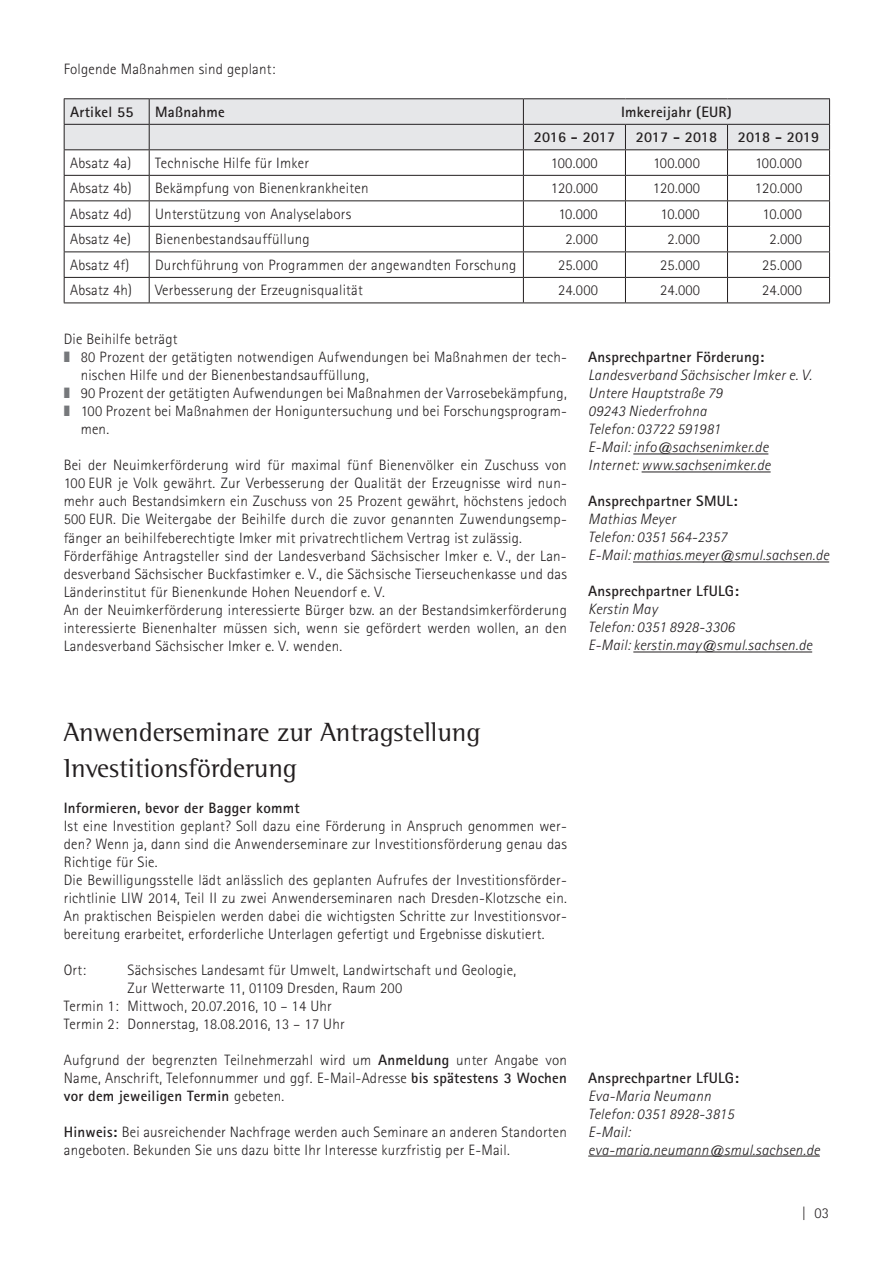
<style>
.page{position:relative;width:893px;height:1263px;background:#fff}
.page>*{position:absolute;margin:0;border:0;box-sizing:border-box;transform-origin:0 0}
.t1{font:27px/36px "Rotis Semi Serif";color:#231f20}
.t2{font:300 15px/18px "Rotis Sans Serif Std";letter-spacing:.015em;color:#231f20}
.t3{font:italic 300 15px/18px "Rotis Sans Serif Std";letter-spacing:.015em;color:#231f20}
.t4{font:700 15px "Rotis Sans Serif Std";letter-spacing:.015em;color:#231f20}
.s1{color:#76787b}
.s2{font-weight:700}
</style>
<div class="page">
<hr style="left:633px;top:454px;width:135px;height:1px;background:#231f20">
<hr style="left:642px;top:472px;width:129px;height:1px;background:#231f20">
<hr style="left:633px;top:562px;width:196px;height:1px;background:#231f20">
<hr style="left:633px;top:652px;width:179px;height:1px;background:#231f20">
<hr style="left:588px;top:1156px;width:232px;height:1px;background:#231f20">
<hr style="left:64px;top:98px;width:85px;height:1px;background:#231f20">
<hr style="left:149px;top:98px;width:374px;height:1px;background:#231f20">
<hr style="left:523px;top:98px;width:102px;height:1px;background:#231f20">
<hr style="left:625px;top:98px;width:102px;height:1px;background:#231f20">
<hr style="left:727px;top:98px;width:103px;height:1px;background:#231f20">
<svg style="left:64px;top:99px;width:766px;height:204px"></svg>
<hr style="left:64px;top:303px;width:85px;height:1px;background:#231f20">
<hr style="left:149px;top:303px;width:374px;height:1px;background:#231f20">
<hr style="left:523px;top:303px;width:102px;height:1px;background:#231f20">
<hr style="left:625px;top:303px;width:102px;height:1px;background:#231f20">
<hr style="left:727px;top:303px;width:103px;height:1px;background:#231f20">
<p class="t2" style="left:64px;top:60px;width:213px">Folgende Maßnahmen sind geplant:</p>
<p class="t4" style="left:70px;top:102px;width:65px">Artikel 55</p>
<p class="t4" style="left:155px;top:102px;width:71px">Maßnahme</p>
<p class="t4" style="left:621px;top:102px;width:112px">Imkereijahr (EUR)</p>
<p class="t4" style="left:534px;top:128px;width:83px">2016 - 2017</p>
<p class="t4" style="left:636px;top:128px;width:83px">2017 - 2018</p>
<p class="t4" style="left:738px;top:128px;width:83px">2018 - 2019</p>
<p class="t2" style="left:70px;top:154px;width:63px">Absatz 4a)</p>
<p class="t2" style="left:155px;top:154px;width:155px">Technische Hilfe für Imker</p>
<p class="t2" style="left:551px;top:154px;width:48px">100.000</p>
<p class="t2" style="left:653px;top:154px;width:48px">100.000</p>
<p class="t2" style="left:755px;top:154px;width:48px">100.000</p>
<p class="t2" style="left:70px;top:179px;width:63px">Absatz 4b)</p>
<p class="t2" style="left:155px;top:179px;width:215px">Bekämpfung von Bienenkrankheiten</p>
<p class="t2" style="left:551px;top:179px;width:49px">120.000</p>
<p class="t2" style="left:653px;top:179px;width:49px">120.000</p>
<p class="t2" style="left:755px;top:179px;width:49px">120.000</p>
<p class="t2" style="left:70px;top:205px;width:63px">Absatz 4d)</p>
<p class="t2" style="left:155px;top:205px;width:198px">Unterstützung von Analyselabors</p>
<p class="t2" style="left:558px;top:205px;width:41px">10.000</p>
<p class="t2" style="left:660px;top:205px;width:41px">10.000</p>
<p class="t2" style="left:762px;top:205px;width:41px">10.000</p>
<p class="t2" style="left:70px;top:230px;width:62px">Absatz 4e)</p>
<p class="t2" style="left:155px;top:230px;width:156px">Bienenbestandsauffüllung</p>
<p class="t2" style="left:565px;top:230px;width:34px">2.000</p>
<p class="t2" style="left:668px;top:230px;width:34px">2.000</p>
<p class="t2" style="left:770px;top:230px;width:34px">2.000</p>
<p class="t2" style="left:70px;top:256px;width:61px">Absatz 4f)</p>
<p class="t2" style="left:155px;top:256px;width:363px">Durchführung von Programmen der angewandten Forschung</p>
<p class="t2" style="left:558px;top:256px;width:41px">25.000</p>
<p class="t2" style="left:660px;top:256px;width:41px">25.000</p>
<p class="t2" style="left:762px;top:256px;width:41px">25.000</p>
<p class="t2" style="left:70px;top:281px;width:64px">Absatz 4h)</p>
<p class="t2" style="left:155px;top:281px;width:209px">Verbesserung der Erzeugnisqualität</p>
<p class="t2" style="left:558px;top:281px;width:41px">24.000</p>
<p class="t2" style="left:660px;top:281px;width:41px">24.000</p>
<p class="t2" style="left:762px;top:281px;width:41px">24.000</p>
<p class="t2" style="left:64px;top:330px;width:115px">Die Beihilfe beträgt</p>
<p class="t2" style="left:64px;top:348px;width:505px"><span class="s1">❚</span> 80 Prozent der getätigten notwendigen Aufwendungen bei Maßnahmen der tech-</p>
<p class="t2" style="left:81px;top:366px;width:290px">nischen Hilfe und der Bienenbestandsauffüllung,</p>
<p class="t2" style="left:64px;top:384px;width:505px"><span class="s1">❚</span> 90 Prozent der getätigten Aufwendungen bei Maßnahmen der Varrosebekämpfung,</p>
<p class="t2" style="left:64px;top:402px;width:505px"><span class="s1">❚</span> 100 Prozent bei Maßnahmen der Honiguntersuchung und bei Forschungsprogram-</p>
<p class="t2" style="left:81px;top:420px;width:30px">men.</p>
<p class="t2" style="left:64px;top:456px;width:505px">Bei der Neuimkerförderung wird für maximal fünf Bienenvölker ein Zuschuss von 100 EUR je Volk gewährt. Zur Verbesserung der Qualität der Erzeugnisse wird nun&shy;mehr auch Bestandsimkern ein Zuschuss von 25 Prozent gewährt, höchstens jedoch 500 EUR. Die Weitergabe der Beihilfe durch die zuvor genannten Zuwendungsemp&shy;fänger an beihilfeberechtigte Imker mit privatrechtlichem Vertrag ist zulässig.<br>Förderfähige Antragsteller sind der Landesverband Sächsischer Imker e. V., der Lan&shy;desverband Sächsischer Buckfastimker e. V., die Sächsische Tierseuchenkasse und das Länderinstitut für Bienenkunde Hohen Neuendorf e. V.<br>An der Neuimkerförderung interessierte Bürger bzw. an der Bestandsimkerförderung interessierte Bienenhalter müssen sich, wenn sie gefördert werden wollen, an den Landesverband Sächsischer Imker e. V. wenden.</p>
<p class="t4" style="left:588px;top:348px;width:178px">Ansprechpartner Förderung:</p>
<p class="t3" style="left:588px;top:367px;width:225px">Landesverband Sächsischer Imker e. V.<br>Untere Hauptstraße 79<br>09243 Niederfrohna<br>Telefon: 03722 591981<br>E-Mail: info@sachsenimker.de<br>Internet: www.sachsenimker.de</p>
<p class="t4" style="left:588px;top:492px;width:151px">Ansprechpartner SMUL:</p>
<p class="t3" style="left:588px;top:511px;width:242px">Mathias Meyer<br>Telefon: 0351 564-2357<br>E-Mail: mathias.meyer@smul.sachsen.de</p>
<p class="t4" style="left:588px;top:582px;width:152px">Ansprechpartner LfULG:</p>
<p class="t3" style="left:588px;top:601px;width:225px">Kerstin May<br>Telefon: 0351 8928-3306<br>E-Mail: kerstin.may@smul.sachsen.de</p>
<h1 class="t1" style="left:64px;top:713px;width:418px">Anwenderseminare zur Antragstellung<br>Investitionsförderung</h1>
<p class="t4" style="left:64px;top:798px;width:237px">Informieren, bevor der Bagger kommt</p>
<p class="t2" style="left:64px;top:816px;width:505px">Ist eine Investition geplant? Soll dazu eine Förderung in Anspruch genommen wer&shy;den? Wenn ja, dann sind die Anwenderseminare zur Investitionsförderung genau das Richtige für Sie.<br>Die Bewilligungsstelle lädt anlässlich des geplanten Aufrufes der Investitionsförder&shy;richtlinie LIW 2014, Teil II zu zwei Anwenderseminaren nach Dresden-Klotzsche ein.<br>An praktischen Beispielen werden dabei die wichtigsten Schritte zur Investitionsvor&shy;bereitung erarbeitet, erforderliche Unterlagen gefertigt und Ergebnisse diskutiert.</p>
<p class="t2" style="left:64px;top:960px;width:24px">Ort:</p>
<p class="t2" style="left:128px;top:960px;width:390px">Sächsisches Landesamt für Umwelt, Landwirtschaft und Geologie,</p>
<p class="t2" style="left:128px;top:978px;width:276px">Zur Wetterwarte 11, 01109 Dresden, Raum 200</p>
<p class="t2" style="left:64px;top:996px;width:270px">Termin 1: Mittwoch, 20.07.2016, 10 – 14 Uhr</p>
<p class="t2" style="left:64px;top:1014px;width:283px">Termin 2: Donnerstag, 18.08.2016, 13 – 17 Uhr</p>
<p class="t2" style="left:64px;top:1050px;width:505px;text-align:justify">Aufgrund der begrenzten Teilnehmerzahl wird um <span class="s2">Anmeldung</span> unter Angabe von Name, Anschrift, Telefonnummer und ggf. E-Mail-Adresse <span class="s2">bis spätestens 3 Wochen vor dem jeweiligen Termin</span> gebeten.</p>
<p class="t2" style="left:64px;top:1122px;width:505px"><span class="s2">Hinweis:</span> Bei ausreichender Nachfrage werden auch Seminare an anderen Standorten angeboten. Bekunden Sie uns dazu bitte Ihr Interesse kurzfristig per E-Mail.</p>
<p class="t4" style="left:588px;top:1068px;width:152px">Ansprechpartner LfULG:</p>
<p class="t3" style="left:588px;top:1087px;width:233px">Eva-Maria Neumann<br>Telefon: 0351 8928-3815<br>E-Mail: eva-maria.neumann@smul.sachsen.de</p>
<p class="t2" style="left:802px;top:1204px;width:29px">| 03</p>
</div>
